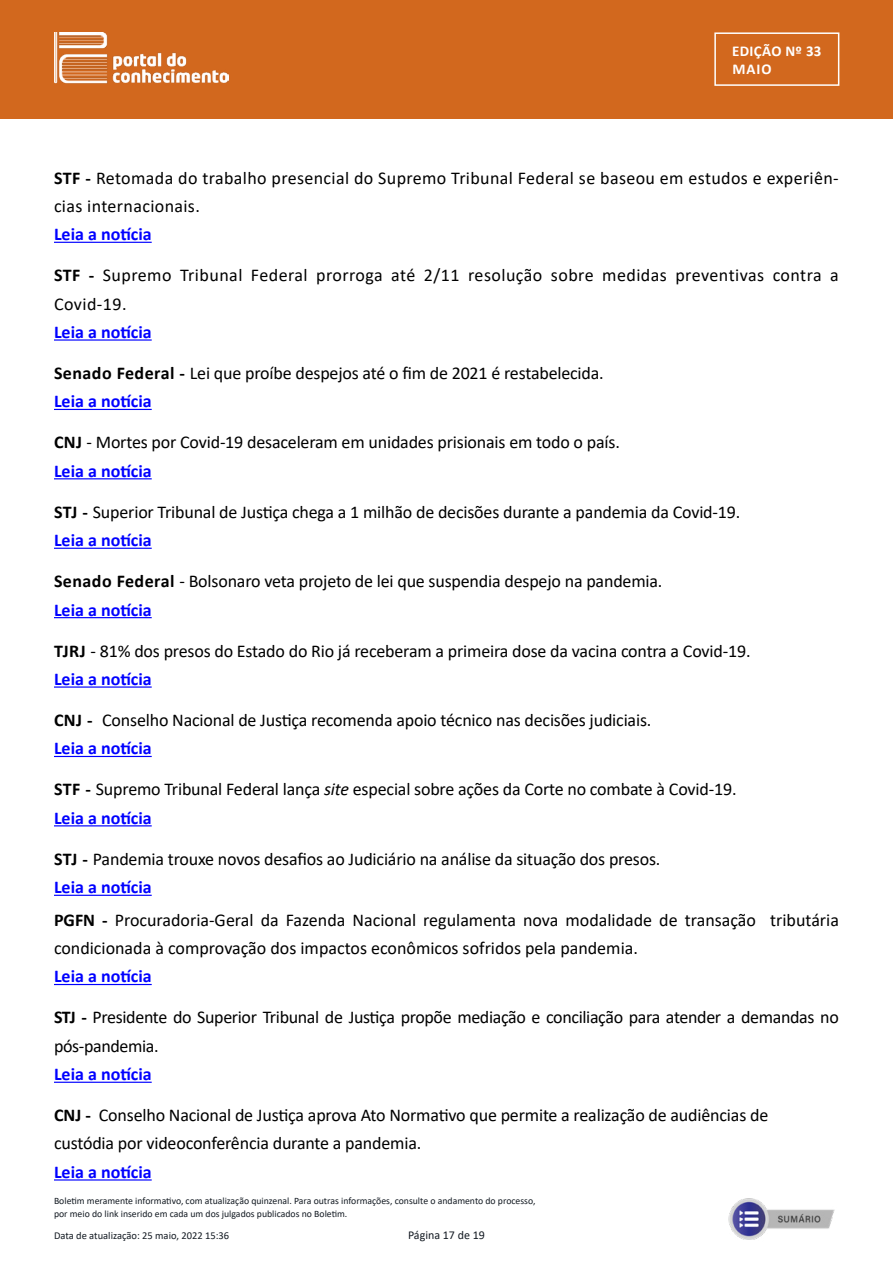
<style>
.page{position:relative;width:893px;height:1263px;background:#fff}
.page>*{position:absolute;margin:0;border:0;box-sizing:border-box;transform-origin:0 0}
.t1{font:18px/28.3px "Calibri";letter-spacing:-.01em;color:#000}
.t2{font:18px/28.3px "Calibri";letter-spacing:.02em;color:#000}
.t3{font:18px/28.3px "Calibri";letter-spacing:.025em;color:#000}
.t4{font:700 18px "Calibri";color:#00f}
.t5{font:700 15px/18px "Calibri";letter-spacing:.02em;color:#fff}
.t6{font:12px "Calibri";color:#131a22}
.t7{font:10.5px "Calibri";color:#131a22}
.t8{font:9.75px/12.3px "Calibri";color:#131a22}
.s1{font-weight:700}
.s2{font-weight:700;color:#00f}
.s3{font-style:italic}
</style>
<div class="page">
<div style="left:0;top:0;width:893px;height:118px;background:#d2681e"></div>
<img style="left:55px;top:33px;width:173px;height:51px">
<div style="left:714px;top:32px;width:125px;height:54px;border:2px solid #fff"></div>
<hr style="left:54px;top:242px;width:98px;height:1px;background:#00f">
<hr style="left:54px;top:339px;width:98px;height:2px;background:#00f">
<hr style="left:54px;top:409px;width:98px;height:1px;background:#00f">
<hr style="left:54px;top:478px;width:98px;height:1px;background:#00f">
<hr style="left:54px;top:548px;width:98px;height:1px;background:#00f">
<hr style="left:54px;top:617px;width:98px;height:1px;background:#00f">
<hr style="left:54px;top:686px;width:98px;height:2px;background:#00f">
<hr style="left:54px;top:756px;width:98px;height:1px;background:#00f">
<hr style="left:54px;top:825px;width:98px;height:1px;background:#00f">
<hr style="left:54px;top:895px;width:98px;height:1px;background:#00f">
<hr style="left:54px;top:984px;width:98px;height:1px;background:#00f">
<hr style="left:54px;top:1082px;width:98px;height:1px;background:#00f">
<hr style="left:54px;top:1179px;width:98px;height:1px;background:#00f">
<img style="left:728px;top:1198px;width:107px;height:42px">
<p class="t5" style="left:732px;top:42px;width:91px">EDIÇÃO Nº 33<br>MAIO</p>
<p class="t2" style="left:54px;top:163px;width:786px"><span class="s1">STF -</span> Retomada do trabalho presencial do Supremo Tribunal Federal se baseou em estudos e experiên&shy;cias internacionais.</p>
<p class="t4" style="left:54px;top:222px;width:99px">Leia a notícia</p>
<p class="t3" style="left:54px;top:261px;width:786px"><span class="s1">STF -</span> Supremo Tribunal Federal prorroga até 2/11 resolução sobre medidas preventivas contra a<br>Covid-19.</p>
<p class="t4" style="left:54px;top:319px;width:99px">Leia a notícia</p>
<p class="t1" style="left:54px;top:358px;width:551px"><span class="s1">Senado Federal -</span> Lei que proíbe despejos até o fim de 2021 é restabelecida.<br><span class="s2">Leia a notícia</span></p>
<p class="t1" style="left:54px;top:428px;width:567px"><span class="s1">CNJ</span> - Mortes por Covid-19 desaceleram em unidades prisionais em todo o país.<br><span class="s2">Leia a notícia</span></p>
<p class="t1" style="left:54px;top:497px;width:688px"><span class="s1">STJ -</span> Superior Tribunal de Justiça chega a 1 milhão de decisões durante a pandemia da Covid-19.<br><span class="s2">Leia a notícia</span></p>
<p class="t1" style="left:54px;top:567px;width:610px"><span class="s1">Senado Federal</span> - Bolsonaro veta projeto de lei que suspendia despejo na pandemia.<br><span class="s2">Leia a notícia</span></p>
<p class="t1" style="left:54px;top:636px;width:698px"><span class="s1">TJRJ</span> - 81% dos presos do Estado do Rio já receberam a primeira dose da vacina contra a Covid-19.<br><span class="s2">Leia a notícia</span></p>
<p class="t1" style="left:54px;top:705px;width:599px"><span class="s1">CNJ -</span> Conselho Nacional de Justiça recomenda apoio técnico nas decisões judiciais.<br><span class="s2">Leia a notícia</span></p>
<p class="t1" style="left:54px;top:775px;width:684px"><span class="s1">STF -</span> Supremo Tribunal Federal lança <span class="s3">site</span> especial sobre ações da Corte no combate à Covid-19.<br><span class="s2">Leia a notícia</span></p>
<p class="t1" style="left:54px;top:844px;width:608px"><span class="s1">STJ -</span> Pandemia trouxe novos desafios ao Judiciário na análise da situação dos presos.<br><span class="s2">Leia a notícia</span></p>
<p class="t1" style="left:54px;top:905px;width:786px"><span class="s1">PGFN -</span> Procuradoria-Geral da Fazenda Nacional regulamenta nova modalidade de transação tributária condicionada à comprovação dos impactos econômicos sofridos pela pandemia.</p>
<p class="t4" style="left:54px;top:964px;width:99px">Leia a notícia</p>
<p class="t1" style="left:54px;top:1003px;width:786px"><span class="s1">STJ -</span> Presidente do Superior Tribunal de Justiça propõe mediação e conciliação para atender a demandas no pós-pandemia.</p>
<p class="t4" style="left:54px;top:1061px;width:99px">Leia a notícia</p>
<p class="t1" style="left:54px;top:1100px;width:716px"><span class="s1">CNJ -</span> Conselho Nacional de Justiça aprova Ato Normativo que permite a realização de audiências de custódia por videoconferência durante a pandemia.</p>
<p class="t4" style="left:54px;top:1159px;width:99px">Leia a notícia</p>
<p class="t8" style="left:54px;top:1195px;width:483px">Boletim meramente informativo, com atualização quinzenal. Para outras informações, consulte o andamento do processo, por meio do link inserido em cada um dos julgados publicados no Boletim.</p>
<p class="t7" style="left:54px;top:1229px;width:177px">Data de atualização: 25 maio, 2022 15:36</p>
<p class="t6" style="left:408px;top:1227px;width:78px">Página 17 de 19</p>
</div>
